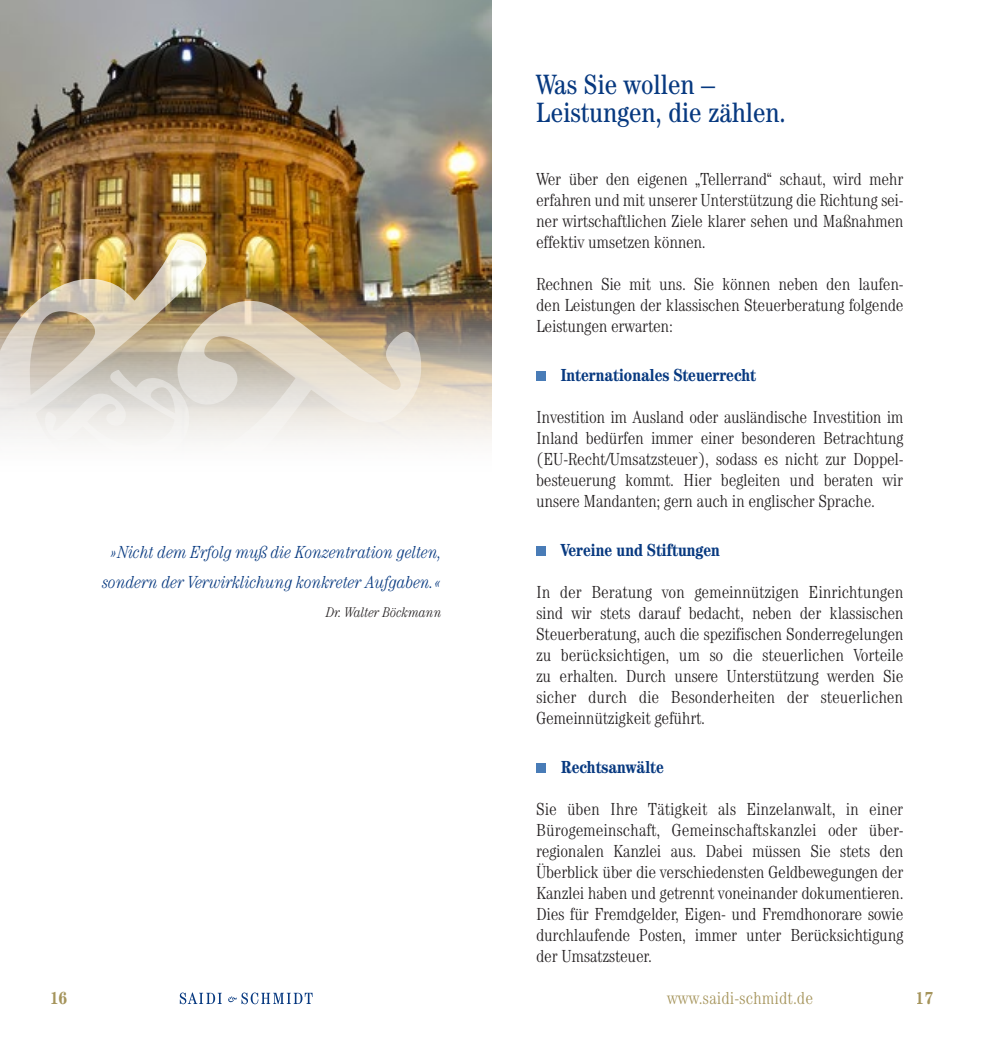
<style>
.page{position:relative;width:983px;height:1042px;background:#fff}
.page>*{position:absolute;margin:0;border:0;box-sizing:border-box;transform-origin:0 0}
.Copy{font:condensed 28px "Century Std";color:#073980}
.Copy-2{font:300 condensed 17.5px/21px "Century Std";letter-spacing:-.02em;color:#231f20;text-align:justify}
.t1{font:italic 300 condensed 17.5px "Century Std";color:#073980}
.Einzug_Bullet{font:700 condensed 17.5px "Century Std";color:#073980}
.t2{font:300 condensed 17.5px "Century Std";color:#a5945b}
.t3{font:700 condensed 17.5px "Century Std";color:#a5945b}
.t4{font:italic 300 condensed 14px "Century Std";color:#231f20}
</style>
<div class="page">
<svg style="left:180px;top:992px;width:42px;height:12px"></svg>
<svg style="left:228px;top:992px;width:84px;height:12px"></svg>
<div style="left:536px;top:371px;width:10px;height:10px;background:#497cb7"></div>
<div style="left:536px;top:546px;width:10px;height:10px;background:#497cb7"></div>
<div style="left:536px;top:763px;width:10px;height:10px;background:#497cb7"></div>
<img style="left:0;top:0;width:491px;height:441px">
<img style="left:0;top:239px;width:422px;height:202px">
<svg style="left:44px;top:370px;width:148px;height:71px"></svg>
<p class="t1" style="left:110px;top:542px;width:333px">»Nicht dem Erfolg muß die Konzentration gelten,</p>
<p class="t1" style="left:103px;top:572px;width:340px">sondern der Verwirklichung konkreter Aufgaben.«</p>
<p class="t4" style="left:326px;top:604px;width:117px">Dr. Walter Böckmann</p>
<p class="Copy" style="left:536px;top:68px;width:180px">Was Sie wollen –</p>
<p class="Copy" style="left:536px;top:96px;width:251px">Leistungen, die zählen.</p>
<p class="Copy-2" style="left:536px;top:168px;width:369px">Wer über den eigenen „Tellerrand“ schaut, wird mehr erfahren und mit unserer Unterstützung die Richtung sei&shy;ner wirtschaftlichen Ziele klarer sehen und Maßnahmen effektiv umsetzen können.</p>
<p class="Copy-2" style="left:536px;top:273px;width:369px">Rechnen Sie mit uns. Sie können neben den laufen&shy;den Leistungen der klassischen Steuerberatung folgende Leistungen erwarten:</p>
<p class="Einzug_Bullet" style="left:560px;top:364px;width:197px">Internationales Steuerrecht</p>
<p class="Copy-2" style="left:536px;top:406px;width:369px">Investition im Ausland oder ausländische Investition im Inland bedürfen immer einer besonderen Betrachtung (EU-Recht/Umsatzsteuer), sodass es nicht zur Doppel&shy;besteuerung kommt. Hier begleiten und beraten wir unsere Mandanten; gern auch in englischer Sprache.</p>
<p class="Einzug_Bullet" style="left:560px;top:539px;width:161px">Vereine und Stiftungen</p>
<p class="Copy-2" style="left:536px;top:581px;width:369px">In der Beratung von gemeinnützigen Einrichtungen sind wir stets darauf bedacht, neben der klassischen Steuerberatung, auch die spezifischen Sonderregelungen zu berücksichtigen, um so die steuerlichen Vorteile zu erhalten. Durch unsere Unterstützung werden Sie sicher durch die Besonderheiten der steuerlichen Gemeinnützigkeit geführt.</p>
<p class="Einzug_Bullet" style="left:560px;top:756px;width:105px">Rechtsanwälte</p>
<p class="Copy-2" style="left:536px;top:798px;width:369px">Sie üben Ihre Tätigkeit als Einzelanwalt, in einer Bürogemeinschaft, Gemeinschaftskanzlei oder über&shy;regionalen Kanzlei aus. Dabei müssen Sie stets den Überblick über die verschiedensten Geldbewegungen der Kanzlei haben und getrennt voneinander dokumentieren.<br>Dies für Fremdgelder, Eigen- und Fremdhonorare sowie durchlaufende Posten, immer unter Berücksichtigung der Umsatzsteuer.</p>
<p class="t3" style="left:50px;top:988px;width:19px">16</p>
<p class="t2" style="left:667px;top:988px;width:147px">www.saidi-schmidt.de</p>
<p class="t3" style="left:915px;top:988px;width:19px">17</p>
</div>
